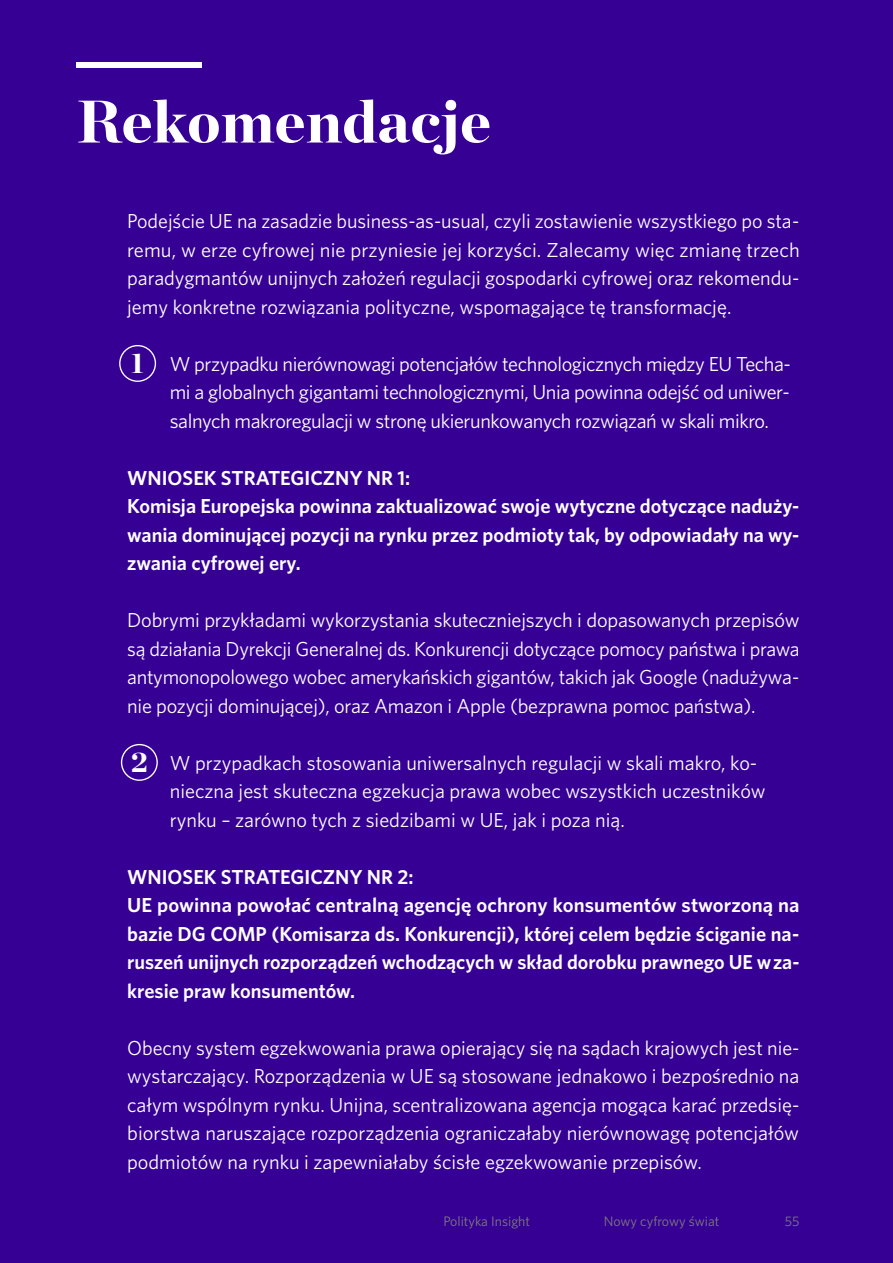
<style>
.page{position:relative;width:893px;height:1263px;background:#370094}
.page>*{position:absolute;margin:0;border:0;box-sizing:border-box;transform-origin:0 0}
.t1{font:900 60px "Chronicle Display";letter-spacing:.005em;color:#fff}
.t2{font:900 28.5px "Chronicle Display";color:#fff}
.t3{font:20.25px/28.5px "Whitney";color:#fff;text-align:justify}
.t4{font:600 20.25px/28.5px "Whitney";color:#fff}
.t5{font:13.8px "Whitney";color:#7c7c7c}
</style>
<div class="page">
<div style="left:77px;top:62px;width:125px;height:5px;background:#fff"></div>
<div style="left:119px;top:345px;width:37px;height:37px;border:1px solid #fff;border-radius:50%"></div>
<div style="left:121px;top:744px;width:37px;height:37px;border:1px solid #fff;border-radius:50%"></div>
<h1 class="t1" style="left:77px;top:72px;width:416px">Rekomendacje</h1>
<p class="t3" style="left:127px;top:206px;width:674px">Podejście UE na zasadzie business-as-usual, czyli zostawienie wszystkiego po sta&shy;remu, w erze cyfrowej nie przyniesie jej korzyści. Zalecamy więc zmianę trzech paradygmantów unijnych założeń regulacji gospodarki cyfrowej oraz rekomendu&shy;jemy konkretne rozwiązania polityczne, wspomagające tę transformację.</p>
<p class="t3" style="left:170px;top:349px;width:623px">W przypadku nierównowagi potencjałów technologicznych między EU Techa&shy;mi a globalnych gigantami technologicznymi, Unia powinna odejść od uniwer&shy;salnych makroregulacji w stronę ukierunkowanych rozwiązań w skali mikro.</p>
<p class="t4" style="left:127px;top:463px;width:674px">WNIOSEK STRATEGICZNY NR 1:<br>Komisja Europejska powinna zaktualizować swoje wytyczne dotyczące naduży&shy;wania dominującej pozycji na rynku przez podmioty tak, by odpowiadały na wy&shy;zwania cyfrowej ery.</p>
<p class="t3" style="left:127px;top:605px;width:674px">Dobrymi przykładami wykorzystania skuteczniejszych i dopasowanych przepisów są działania Dyrekcji Generalnej ds. Konkurencji dotyczące pomocy państwa i prawa antymonopolowego wobec amerykańskich gigantów, takich jak Google (nadużywa&shy;nie pozycji dominującej), oraz Amazon i Apple (bezprawna pomoc państwa).</p>
<p class="t3" style="left:170px;top:748px;width:597px;text-align:left">W przypadkach stosowania uniwersalnych regulacji w skali makro, ko&shy;nieczna jest skuteczna egzekucja prawa wobec wszystkich uczestników rynku – zarówno tych z siedzibami w UE, jak i poza nią.</p>
<p class="t4" style="left:127px;top:862px;width:674px">WNIOSEK STRATEGICZNY NR 2:<br>UE powinna powołać centralną agencję ochrony konsumentów stworzoną na bazie DG COMP (Komisarza ds. Konkurencji), której celem będzie ściganie na&shy;ruszeń unijnych rozporządzeń wchodzących w skład dorobku prawnego UE w za&shy;kresie praw konsumentów.</p>
<p class="t3" style="left:127px;top:1033px;width:674px">Obecny system egzekwowania prawa opierający się na sądach krajowych jest nie&shy;wystarczający. Rozporządzenia w UE są stosowane jednakowo i bezpośrednio na całym wspólnym rynku. Unijna, scentralizowana agencja mogąca karać przedsię&shy;biorstwa naruszające rozporządzenia ograniczałaby nierównowagę potencjałów podmiotów na rynku i zapewniałaby ścisłe egzekwowanie przepisów.</p>
<h2 class="t2" style="left:131px;top:339px;width:14px">1</h2>
<h2 class="t2" style="left:131px;top:738px;width:18px">2</h2>
<p class="t5" style="left:443px;top:1212px;width:88px">Polityka Insight</p>
<p class="t5" style="left:604px;top:1212px;width:117px">Nowy cyfrowy świat</p>
<p class="t5" style="left:785px;top:1212px;width:16px">55</p>
</div>
